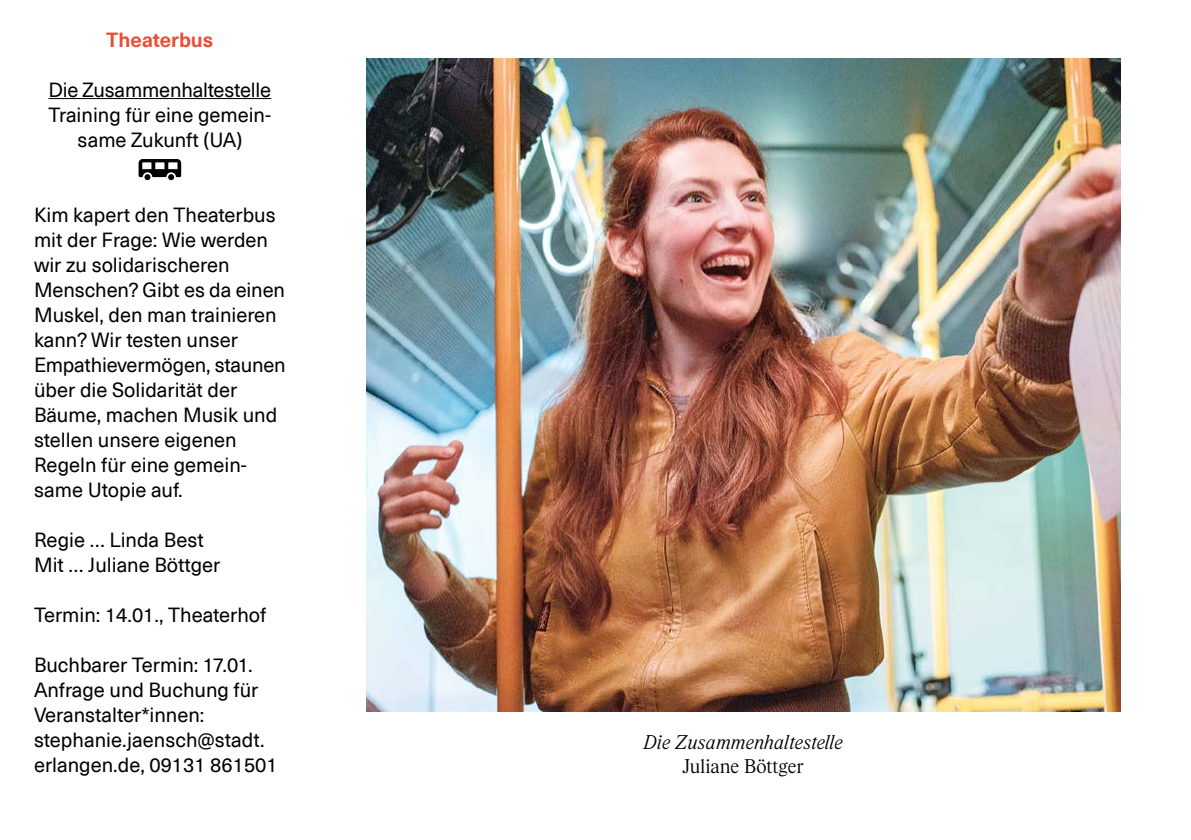
<style>
.page{position:relative;width:1191px;height:840px;background:#fff}
.page>*{position:absolute;margin:0;border:0;box-sizing:border-box;transform-origin:0 0}
.t1{font:20px/25px "Neue Haas Unica Pro";color:#000}
.t2{font:700 20px "Neue Haas Unica Pro";color:#e65036}
.t3{font:italic 19px "Rhymes Regular Text";letter-spacing:-.005em;color:#000}
.t4{font:19px "Rhymes Light Text";color:#000}
</style>
<div class="page">
<hr style="left:48px;top:98px;width:223px;height:1px;background:#000">
<svg style="left:139px;top:159px;width:42px;height:21px"></svg>
<img style="left:366px;top:59px;width:754px;height:652px">
<p class="t2" style="left:106px;top:27px;width:109px">Theaterbus</p>
<p class="t1" style="left:48px;top:77px;width:224px;text-align:center">Die Zusammenhaltestelle<br>Training für eine gemein&shy;same Zukunft (UA)</p>
<p class="t1" style="left:34px;top:202px;width:253px">Kim kapert den Theaterbus mit der Frage: Wie werden wir zu solidarischeren<br>Menschen? Gibt es da einen<br>Muskel, den man trainieren kann? Wir testen unser<br>Empathievermögen, staunen über die Solidarität der<br>Bäume, machen Musik und stellen unsere eigenen<br>Regeln für eine gemein&shy;same Utopie auf.</p>
<p class="t1" style="left:34px;top:527px;width:188px">Regie … Linda Best<br>Mit … Juliane Böttger</p>
<p class="t1" style="left:34px;top:602px;width:234px">Termin: 14.01., Theaterhof</p>
<p class="t1" style="left:34px;top:652px;width:245px">Buchbarer Termin: 17.01.<br>Anfrage und Buchung für<br>Veranstalter*innen: stephanie.jaensch@stadt. erlangen.de, 09131 861501</p>
<p class="t3" style="left:643px;top:731px;width:201px">Die Zusammenhaltestelle</p>
<p class="t4" style="left:682px;top:755px;width:123px">Juliane Böttger</p>
</div>
